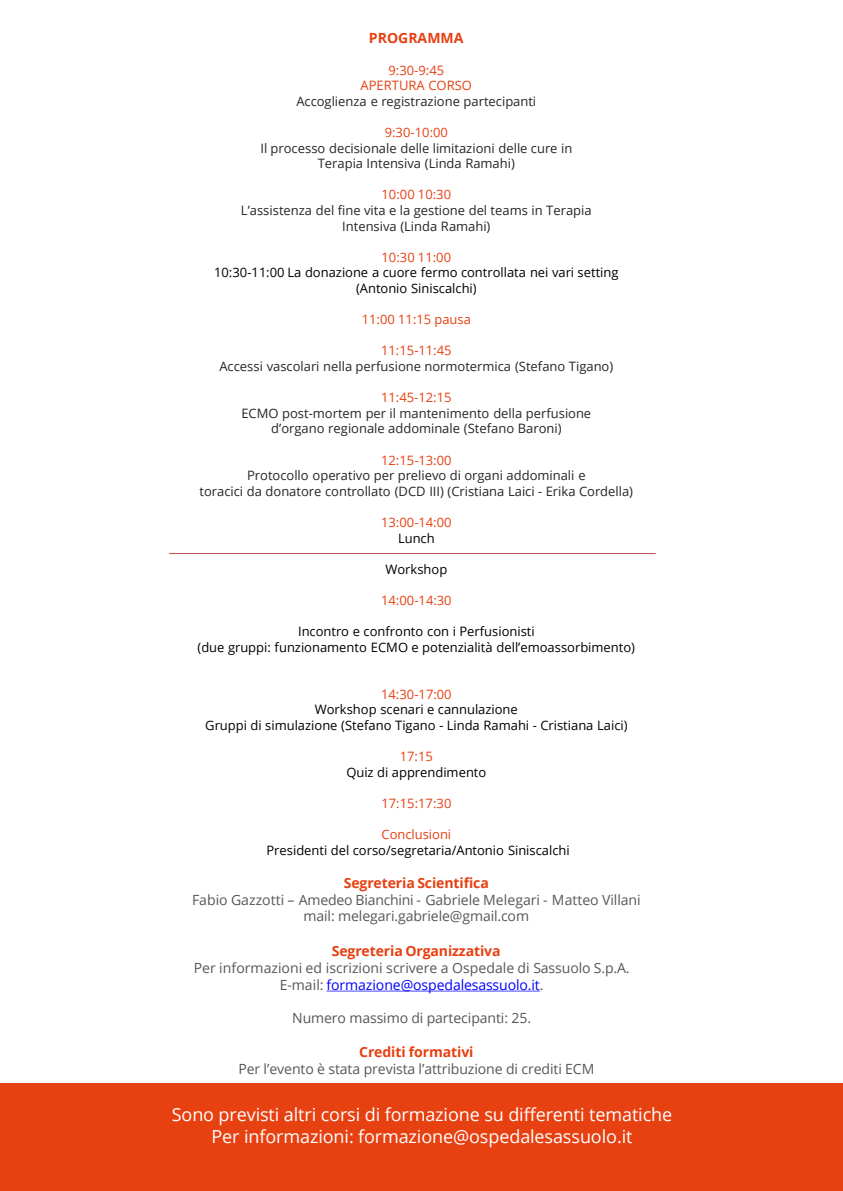
<style>
.page{position:relative;width:843px;height:1191px;background:#fff}
.page>*{position:absolute;margin:0;border:0;box-sizing:border-box;transform-origin:0 0}
.t1{font:18px "Open Sans";letter-spacing:-.005em;color:#fff}
.t2{font:14px "Open Sans";letter-spacing:-.005em;color:#575756}
.t3{font:700 14px "Open Sans";letter-spacing:-.01em;color:#e74011}
.t4{font:14px "Open Sans";letter-spacing:-.005em;color:#00f}
.t5{font:700 14px "Open Sans";letter-spacing:-.005em;color:#e73f10}
.t6{font:13px "Open Sans";color:#262626}
.t7{font:13px "Open Sans";color:#000}
.t8{font:13px "Open Sans";color:#e74011}
.t9{font:13px "Open Sans";color:#e73f10}
.s1{color:#575756}
</style>
<div class="page">
<svg style="left:326px;top:991px;width:213px;height:1px"></svg>
<div style="left:0;top:1083px;width:842px;height:108px;background:#e74011"></div>
<hr style="left:169px;top:553px;width:486px;height:1px;background:#be4b48">
<p class="t3" style="left:369px;top:28px;width:96px">PROGRAMMA</p>
<p class="t9" style="left:388px;top:61px;width:57px">9:30-9:45</p>
<p class="t8" style="left:360px;top:76px;width:113px">APERTURA CORSO</p>
<p class="t6" style="left:296px;top:92px;width:241px">Accoglienza e registrazione partecipanti</p>
<p class="t8" style="left:384px;top:123px;width:65px">9:30-10:00</p>
<p class="t6" style="left:260px;top:139px;width:313px">Il processo decisionale delle limitazioni delle cure in</p>
<p class="t6" style="left:317px;top:154px;width:198px">Terapia Intensiva (Linda Ramahi)</p>
<p class="t8" style="left:381px;top:186px;width:71px">10:00 10:30</p>
<p class="t6" style="left:241px;top:201px;width:352px">L’assistenza del fine vita e la gestione del teams in Terapia</p>
<p class="t6" style="left:342px;top:217px;width:150px">Intensiva (Linda Ramahi)</p>
<p class="t8" style="left:381px;top:248px;width:71px">10:30 11:00</p>
<p class="t7" style="left:214px;top:264px;width:406px">10:30-11:00 La donazione a cuore fermo controllata nei vari setting</p>
<p class="t7" style="left:356px;top:279px;width:122px">(Antonio Siniscalchi)</p>
<p class="t8" style="left:361px;top:310px;width:111px">11:00 11:15 pausa</p>
<p class="t8" style="left:381px;top:342px;width:72px">11:15-11:45</p>
<p class="t6" style="left:219px;top:357px;width:395px">Accessi vascolari nella perfusione normotermica (Stefano Tigano)</p>
<p class="t8" style="left:381px;top:388px;width:72px">11:45-12:15</p>
<p class="t6" style="left:241px;top:404px;width:351px">ECMO post-mortem per il mantenimento della perfusione</p>
<p class="t6" style="left:271px;top:420px;width:291px">d’organo regionale addominale (Stefano Baroni)</p>
<p class="t8" style="left:381px;top:451px;width:72px">12:15-13:00</p>
<p class="t6" style="left:247px;top:466px;width:340px">Protocollo operativo per prelievo di organi addominali e</p>
<p class="t6" style="left:199px;top:482px;width:435px">toracici da donatore controllato (DCD III) (Cristiana Laici - Erika Cordella)</p>
<p class="t8" style="left:381px;top:513px;width:72px">13:00-14:00</p>
<p class="t7" style="left:398px;top:529px;width:38px">Lunch</p>
<p class="t7" style="left:385px;top:560px;width:63px">Workshop</p>
<p class="t8" style="left:381px;top:591px;width:72px">14:00-14:30</p>
<p class="t7" style="left:298px;top:622px;width:238px">Incontro e confronto con i Perfusionisti</p>
<p class="t7" style="left:197px;top:638px;width:439px">(due gruppi: funzionamento ECMO e potenzialità dell’emoassorbimento)</p>
<p class="t8" style="left:381px;top:685px;width:72px">14:30-17:00</p>
<p class="t7" style="left:314px;top:700px;width:204px">Workshop scenari e cannulazione</p>
<p class="t7" style="left:205px;top:716px;width:423px">Gruppi di simulazione (Stefano Tigano - Linda Ramahi - Cristiana Laici)</p>
<p class="t8" style="left:399px;top:747px;width:35px">17:15</p>
<p class="t7" style="left:346px;top:763px;width:141px">Quiz di apprendimento</p>
<p class="t9" style="left:381px;top:794px;width:71px">17:15:17:30</p>
<p class="t9" style="left:381px;top:825px;width:71px">Conclusioni</p>
<p class="t7" style="left:266px;top:841px;width:304px">Presidenti del corso/segretaria/Antonio Siniscalchi</p>
<p class="t3" style="left:343px;top:873px;width:146px">Segreteria Scientifica</p>
<p class="t2" style="left:192px;top:890px;width:450px">Fabio Gazzotti – Amedeo Bianchini - Gabriele Melegari - Matteo Villani</p>
<p class="t2" style="left:303px;top:907px;width:227px">mail: melegari.gabriele@gmail.com</p>
<p class="t3" style="left:331px;top:941px;width:170px">Segreteria Organizzativa</p>
<p class="t2" style="left:193px;top:958px;width:437px">Per informazioni ed iscrizioni scrivere a Ospedale di Sassuolo S.p.A.</p>
<p class="t4" style="left:279px;top:975px;width:265px"><span class="s1">E-mail:</span> formazione@ospedalesassuolo.it<span class="s1">.</span></p>
<p class="t2" style="left:292px;top:1009px;width:240px">Numero massimo di partecipanti: 25.</p>
<p class="t5" style="left:359px;top:1042px;width:116px">Crediti formativi</p>
<p class="t2" style="left:238px;top:1059px;width:357px">Per l’evento è stata prevista l’attribuzione di crediti ECM</p>
<p class="t1" style="left:172px;top:1102px;width:501px">Sono previsti altri corsi di formazione su differenti tematiche</p>
<p class="t1" style="left:211px;top:1124px;width:422px">Per informazioni: formazione@ospedalesassuolo.it</p>
</div>
